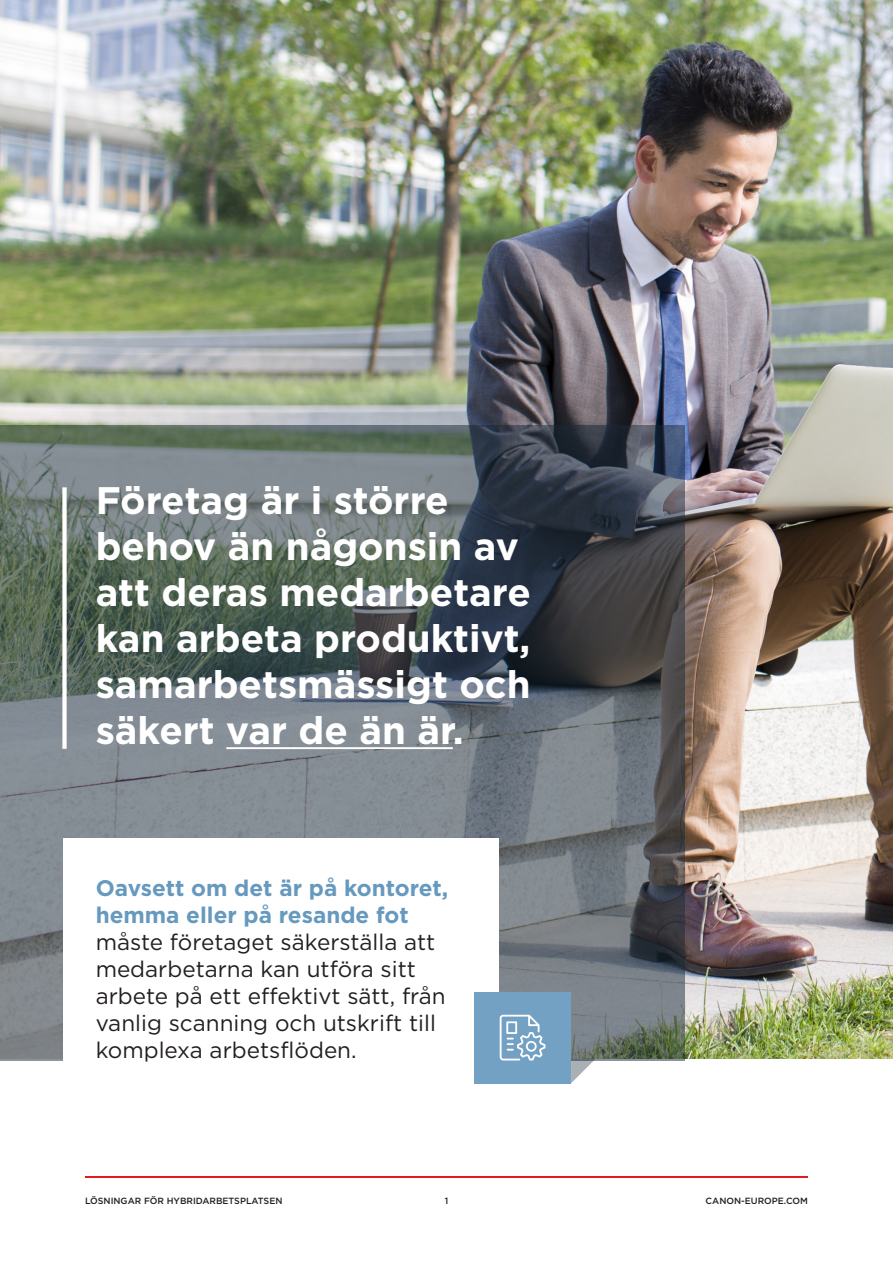
<style>
.page{position:relative;width:893px;height:1263px;background:#fff}
.page>*{position:absolute;margin:0;border:0;box-sizing:border-box;transform-origin:0 0}
.t1{font:700 38.4px/46px "Gotham";color:#fff}
.t2{font:22.5px/27px "Gotham";color:#231f20}
.t3{font:500 9px "Gotham";color:#231f20}
.s1{font-weight:700;color:#6699be}
</style>
<div class="page">
<hr style="left:85px;top:1176px;width:723px;height:2px;background:#e21a21">
<img style="left:0;top:0;width:893px;height:1059px">
<svg style="left:0;top:425px;width:685px;height:635px"></svg>
<div style="left:64px;top:838px;width:435px;height:231px;background:#fff"></div>
<div style="left:474px;top:992px;width:97px;height:91px;background:#72a1c3"></div>
<hr style="left:226px;top:747px;width:227px;height:2px;background:#fff">
<div style="left:62px;top:487px;width:5px;height:262px;background:#fff"></div>
<svg style="left:500px;top:1015px;width:45px;height:45px"></svg>
<svg style="left:571px;top:1059px;width:24px;height:24px"></svg>
<p class="t1" style="left:96px;top:477px;width:437px">Företag är i större behov än någonsin av att deras medarbetare kan arbeta produktivt, samarbetsmässigt och säkert var de än är.</p>
<p class="t2" style="left:96px;top:873px;width:354px"><span class="s1">Oavsett om det är på kontoret, hemma eller på resande fot </span>måste företaget säkerställa att medarbetarna kan utföra sitt arbete på ett effektivt sätt, från vanlig scanning och utskrift till komplexa arbetsflöden.</p>
<p class="t3" style="left:85px;top:1195px;width:199px">LÖSNINGAR FÖR HYBRIDARBETSPLATSEN</p>
<p class="t3" style="left:445px;top:1195px;width:5px">1</p>
<p class="t3" style="left:706px;top:1195px;width:104px">CANON-EUROPE.COM</p>
</div>
